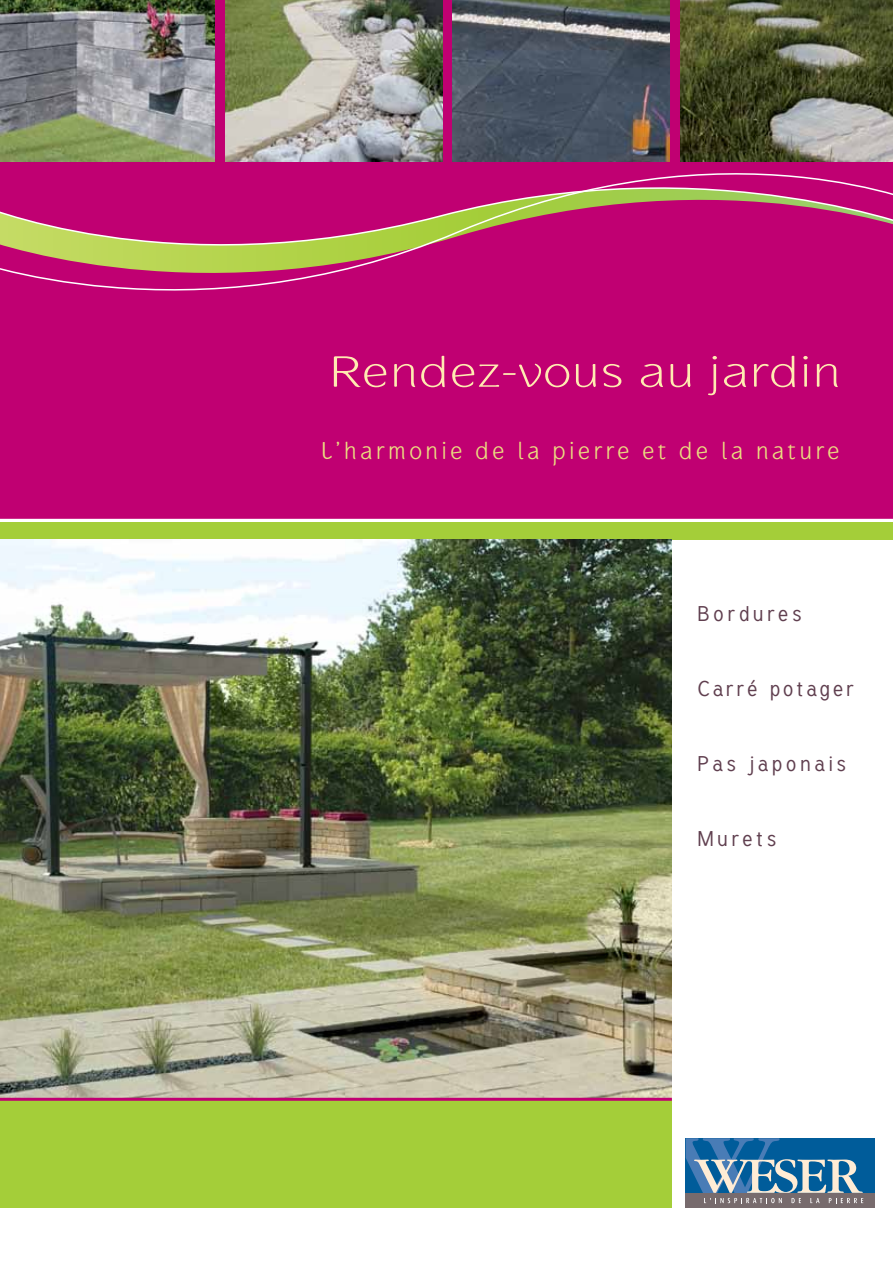
<style>
.page{position:relative;width:893px;height:1263px;background:#fff}
.page>*{position:absolute;margin:0;border:0;box-sizing:border-box;transform-origin:0 0}
.t1{font:100 45.6px "Gauntlet";color:#ffeab1;scale:1.25 1}
.t2{font:25.5px "Gauntlet Classic";letter-spacing:.125em;color:#eade80}
.t3{font:21px "Tuffy";letter-spacing:.16em;color:#603f4f}
.t4{font:21px "Tuffy";letter-spacing:.12em;color:#603f4f}
</style>
<div class="page">
<div style="left:0;top:536px;width:672px;height:672px;background:#a4ce39"></div>
<div style="left:0;top:347px;width:893px;height:172px;background:#c00072"></div>
<div style="left:0;top:522px;width:893px;height:17px;background:#a4ce39"></div>
<div style="left:686px;top:1138px;width:189px;height:70px;background:#005c9a"></div>
<div style="left:686px;top:1193px;width:189px;height:15px;background:#776b6d"></div>
<svg style="left:686px;top:1138px;width:177px;height:66px"></svg>
<svg style="left:0;top:118px;width:893px;height:229px"></svg>
<img style="left:0;top:539px;width:672px;height:559px">
<hr style="left:0;top:1098px;width:672px;height:3px;background:#c00072">
<img style="left:680px;top:0;width:213px;height:162px">
<img style="left:225px;top:0;width:217px;height:162px">
<img style="left:453px;top:0;width:217px;height:162px">
<img style="left:0;top:0;width:215px;height:162px">
<h1 class="t1" style="left:329px;top:345px;width:411px">Rendez-vous au jardin</h1>
<p class="t2" style="left:321px;top:436px;width:520px">L’harmonie de la pierre et de la nature</p>
<p class="t3" style="left:697px;top:600px;width:106px">Bordures</p>
<p class="t4" style="left:697px;top:675px;width:158px">Carré potager</p>
<p class="t3" style="left:697px;top:750px;width:151px">Pas japonais</p>
<p class="t3" style="left:697px;top:825px;width:81px">Murets</p>
</div>
